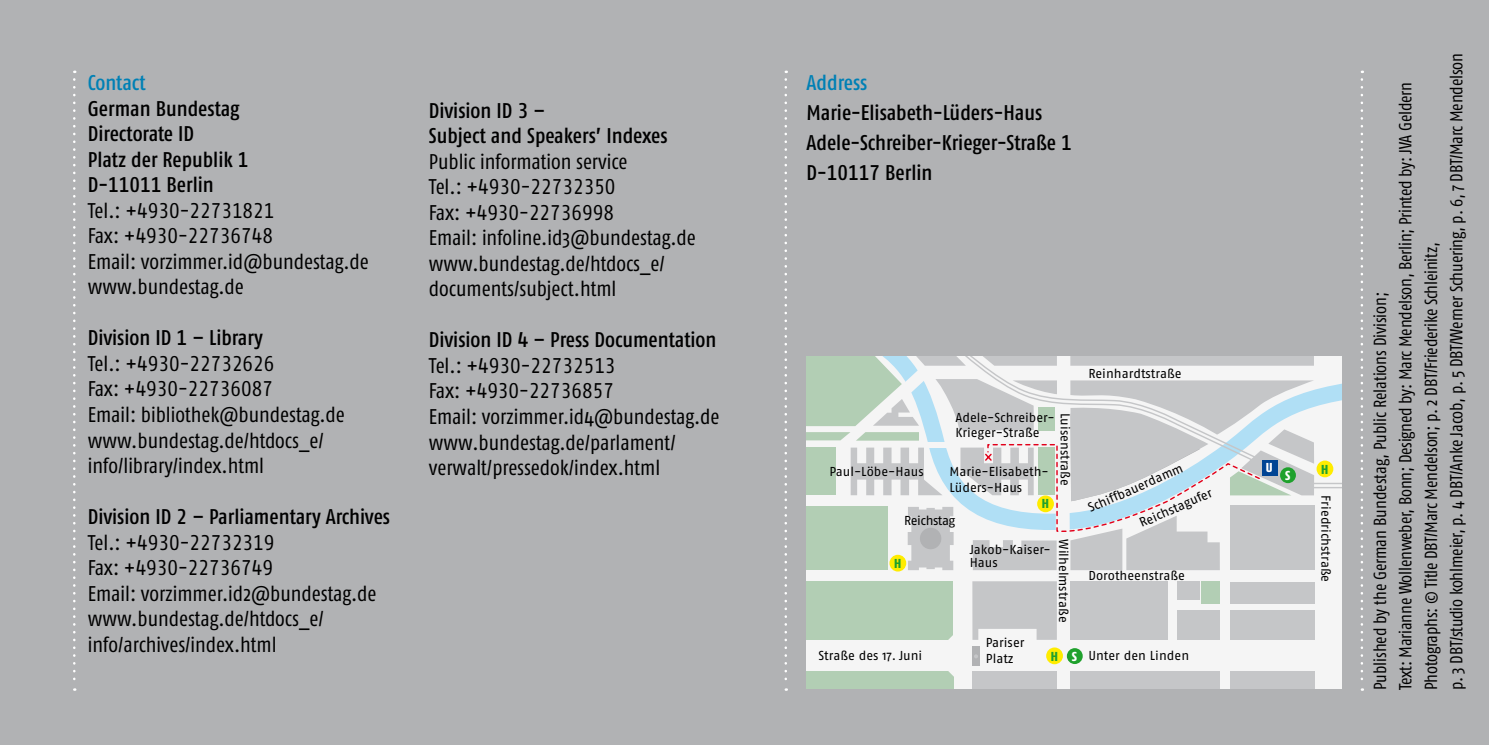
<style>
.page{position:relative;width:1489px;height:745px;background:#fff}
.page>*{position:absolute;margin:0;border:0;box-sizing:border-box;transform-origin:0 0}
.t1{font:21.25px/25.5px "Fago Co";color:#000}
.t2{font:21.25px/25.5px "Fago Co Med Tf";color:#000}
.t3{font:21.25px/25.5px "Fago Co Regular Tf";color:#000}
.t4{font:21.25px "Fago Co Med";color:#0080b5}
.t5{font:17.5px/25.5px "Fago Co";letter-spacing:-.01em;color:#000}
.t6{font:13px/15.5px "Fago No";color:#000}
.t7{font:13px "Fago No";letter-spacing:-.035em;color:#000}
.t8{font:13px "Fago Co Exb";color:#1fa12d}
.t9{font:13px "Fago Co Exb";color:#fff}
</style>
<div class="page">
<div style="left:0;top:0;width:1488px;height:744px;background:#b1b2b4"></div>
<svg style="left:73px;top:79px;width:2px;height:611px"></svg>
<div style="left:806px;top:356px;width:535px;height:332px;background:#f5f5f5"></div>
<div style="left:1201px;top:581px;width:18px;height:22px;background:#b2ceb4"></div>
<div style="left:806px;top:581px;width:147px;height:58px;background:#b2ceb4"></div>
<div style="left:806px;top:671px;width:147px;height:17px;background:#b2ceb4"></div>
<svg style="left:946px;top:635px;width:7px;height:5px"></svg>
<svg style="left:948px;top:671px;width:6px;height:6px"></svg>
<svg style="left:972px;top:581px;width:84px;height:58px;background:#cbcccd"></svg>
<div style="left:1070px;top:581px;width:98px;height:58px;background:#c5c6c8"></div>
<div style="left:1176px;top:581px;width:23px;height:19px;background:#c5c6c8"></div>
<div style="left:1176px;top:610px;width:43px;height:29px;background:#c5c6c8"></div>
<div style="left:1229px;top:610px;width:84px;height:29px;background:#c5c6c8"></div>
<div style="left:1229px;top:581px;width:84px;height:22px;background:#c5c6c8"></div>
<div style="left:1229px;top:671px;width:84px;height:17px;background:#c5c6c8"></div>
<div style="left:1070px;top:671px;width:149px;height:17px;background:#c5c6c8"></div>
<div style="left:972px;top:646px;width:7px;height:19px;background:#b1b2b4"></div>
<svg style="left:974px;top:654px;width:4px;height:4px"></svg>
<div style="left:972px;top:671px;width:84px;height:17px;background:#c5c6c8"></div>
<div style="left:1066px;top:647px;width:16px;height:16px;background:#1fa12d;border-radius:50%"></div>
<svg style="left:1313px;top:356px;width:28px;height:132px"></svg>
<div style="left:889px;top:554px;width:17px;height:17px;background:#ffec00;border-radius:50%"></div>
<div style="left:1046px;top:647px;width:16px;height:16px;background:#ffec00;border-radius:50%"></div>
<div style="left:1316px;top:460px;width:17px;height:17px;background:#ffec00;border-radius:50%"></div>
<svg style="left:806px;top:356px;width:507px;height:213px"></svg>
<svg style="left:1360px;top:79px;width:2px;height:611px"></svg>
<svg style="left:784px;top:79px;width:3px;height:611px"></svg>
<p class="t4" style="left:88px;top:70px;width:59px">Contact</p>
<p class="t2" style="left:88px;top:95px;width:162px">German Bundestag<br>Directorate ID<br>Platz der Republik 1<br>D-11011 Berlin</p>
<p class="t3" style="left:88px;top:197px;width:188px">Tel.: +4930-22731821<br>Fax: +4930-22736748</p>
<p class="t1" style="left:88px;top:248px;width:282px">Email: vorzimmer.id@bundestag.de www.bundestag.de</p>
<p class="t2" style="left:88px;top:325px;width:176px">Division ID 1 – Library</p>
<p class="t3" style="left:88px;top:350px;width:188px">Tel.: +4930-22732626<br>Fax: +4930-22736087</p>
<p class="t1" style="left:88px;top:401px;width:258px">Email: bibliothek@bundestag.de www.bundestag.de/htdocs_e/ info/library/index.html</p>
<p class="t2" style="left:88px;top:503px;width:304px">Division ID 2 – Parliamentary Archives</p>
<p class="t3" style="left:88px;top:529px;width:188px">Tel.: +4930-22732319<br>Fax: +4930-22736749</p>
<p class="t1" style="left:88px;top:580px;width:290px">Email: vorzimmer.id2@bundestag.de www.bundestag.de/htdocs_e/ info/archives/index.html</p>
<p class="t2" style="left:429px;top:97px;width:240px">Division ID 3 –<br>Subject and Speakers’ Indexes</p>
<p class="t1" style="left:429px;top:148px;width:200px">Public information service</p>
<p class="t3" style="left:429px;top:174px;width:188px">Tel.: +4930-22732350<br>Fax: +4930-22736998</p>
<p class="t1" style="left:429px;top:225px;width:268px">Email: infoline.id3@bundestag.de www.bundestag.de/htdocs_e/ documents/subject.html</p>
<p class="t2" style="left:429px;top:327px;width:289px">Division ID 4 – Press Documentation</p>
<p class="t3" style="left:429px;top:352px;width:188px">Tel.: +4930-22732513<br>Fax: +4930-22736857</p>
<p class="t1" style="left:429px;top:403px;width:292px">Email: vorzimmer.id4@bundestag.de www.bundestag.de/parlament/ verwalt/pressedok/index.html</p>
<p class="t4" style="left:806px;top:70px;width:62px">Address</p>
<p class="t2" style="left:806px;top:97px;width:267px;line-height:30px">Marie-Elisabeth-Lüders-Haus<br>Adele-Schreiber-Krieger-Straße 1<br>D-10117 Berlin</p>
<p class="t6" style="left:955px;top:409px;width:101px">Adele-Schreiber-<br>Krieger-Straße</p>
<p class="t6" style="left:1073px;top:412px;width:74px;rotate:90deg">Luisenstraße</p>
<p class="t6" style="left:829px;top:463px;width:96px">Paul-Löbe-Haus</p>
<p class="t7" style="left:904px;top:512px;width:53px">Reichstag</p>
<p class="t6" style="left:949px;top:463px;width:101px">Marie-Elisabeth-<br>Lüders-Haus</p>
<p class="t8" style="left:1041px;top:496px;width:9px">H</p>
<p class="t6" style="left:969px;top:541px;width:83px">Jakob-Kaiser-</p>
<p class="t8" style="left:894px;top:555px;width:9px">H</p>
<p class="t6" style="left:969px;top:554px;width:30px">Haus</p>
<p class="t6" style="left:1071px;top:539px;width:85px;rotate:90deg">Wilhelmstraße</p>
<p class="t6" style="left:1088px;top:366px;width:95px">Reinhardtstraße</p>
<p class="t6" style="left:1085px;top:501px;width:104px;rotate:-24deg">Schiffbauerdamm</p>
<p class="t6" style="left:1136px;top:516px;width:80px;rotate:-24deg">Reichstagufer</p>
<p class="t6" style="left:1088px;top:567px;width:98px">Dorotheenstraße</p>
<p class="t6" style="left:985px;top:634px;width:40px">Pariser<br>Platz</p>
<p class="t6" style="left:818px;top:647px;width:105px">Straße des 17. Juni</p>
<p class="t6" style="left:1088px;top:647px;width:102px">Unter den Linden</p>
<p class="t9" style="left:1071px;top:647px;width:7px">S</p>
<p class="t8" style="left:1050px;top:647px;width:9px">H</p>
<p class="t9" style="left:1265px;top:459px;width:8px">U</p>
<p class="t9" style="left:1284px;top:467px;width:7px">S</p>
<p class="t8" style="left:1320px;top:461px;width:9px">H</p>
<p class="t6" style="left:1333px;top:495px;width:88px;rotate:90deg">Friedrichstraße</p>
<p class="t5" style="left:1366px;top:690px;width:638px;rotate:-90deg">Published by the German Bundestag, Public Relations Division;<br>Text: Marianne Wollenweber, Bonn; Designed by: Marc Mendelson, Berlin; Printed by: JVA Geldern Photographs: © Title DBT/Marc Mendelson; p. 2 DBT/Friederike Schleinitz,<br>p. 3 DBT/studio kohlmeier, p. 4 DBT/Anke Jacob, p. 5 DBT/Werner Schuering, p. 6, 7 DBT/Marc Mendelson</p>
</div>
